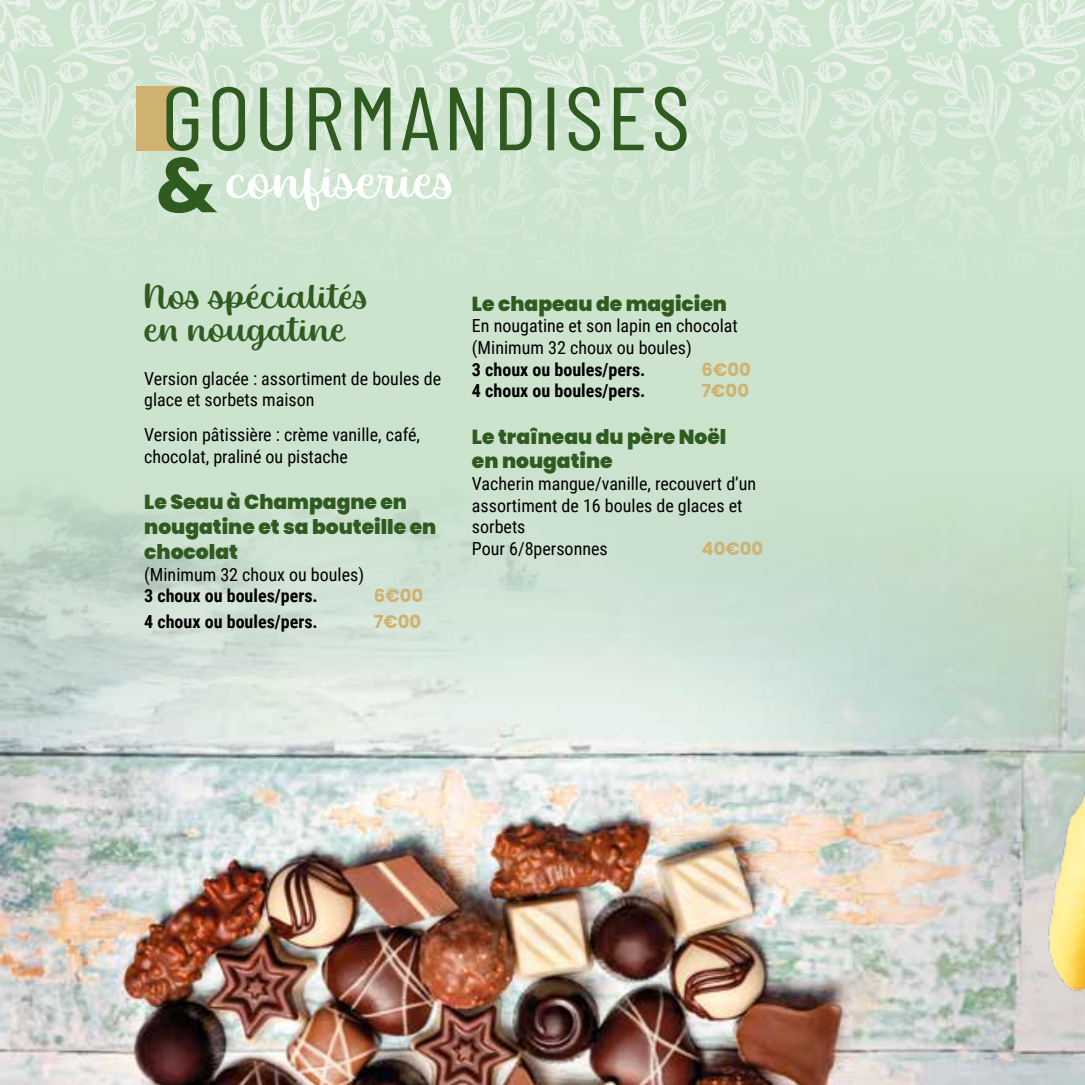
<style>
.page{position:relative;width:1085px;height:1085px;background:#fff}
.page>*{position:absolute;margin:0;border:0;box-sizing:border-box;transform-origin:0 0}
.t1{font:89.55px "Barlow Condensed";letter-spacing:.04em;color:#2f5b20;scale:1.05 1}
.t2{font:53.55px "Baguet Script";letter-spacing:-.005em;color:#fff}
.t3{font:38.25px/33.8px "Baguet Script";color:#2f5b20}
.t4{font:900 20.25px/24.8px "Poppins";color:#2f5b20}
.t5{font:18px/21.6px "Roboto Condensed";color:#000}
.t6{font:700 18px "Roboto Condensed";color:#000}
.t7{font:700 18px "Poppins";color:#d0b270}
.s1{font-family:"Poppins";font-weight:700;font-size:76.95px;color:#2f5b20}
</style>
<div class="page">
<div style="left:0;top:384px;width:879px;height:32px;background:#cce4ce"></div>
<img style="left:0;top:416px;width:879px;height:668px">
<img style="left:879px;top:384px;width:205px;height:700px">
<img style="left:0;top:0;width:1084px;height:384px">
<div style="left:137px;top:86px;width:33px;height:65px;background:#d0b270"></div>
<div style="left:151px;top:86px;width:33px;height:5px;background:#d0b270"></div>
<div style="left:151px;top:145px;width:33px;height:6px;background:#d0b270"></div>
<h1 class="t1" style="left:161px;top:54px;width:505px">GOURMANDISES</h1>
<h2 class="t2" style="left:156px;top:147px;width:301px"><span class="s1">&amp;</span> confiseries</h2>
<h3 class="t3" style="left:144px;top:281px;width:226px">Nos spécialités en nougatine</h3>
<p class="t5" style="left:144px;top:367px;width:298px">Version glacée : assortiment de boules de glace et sorbets maison</p>
<p class="t5" style="left:144px;top:423px;width:277px">Version pâtissière : crème vanille, café, chocolat, praliné ou pistache</p>
<p class="t4" style="left:144px;top:490px;width:293px">Le Seau à Champagne en nougatine et sa bouteille en chocolat</p>
<p class="t5" style="left:144px;top:562px;width:221px">(Minimum 32 choux ou boules)</p>
<p class="t6" style="left:144px;top:583px;width:175px">3 choux ou boules/pers.</p>
<p class="t7" style="left:374px;top:585px;width:51px">6€00</p>
<p class="t6" style="left:144px;top:609px;width:175px">4 choux ou boules/pers.</p>
<p class="t7" style="left:374px;top:611px;width:49px">7€00</p>
<p class="t4" style="left:472px;top:291px;width:256px">Le chapeau de magicien</p>
<p class="t5" style="left:472px;top:314px;width:267px">En nougatine et son lapin en chocolat (Minimum 32 choux ou boules)</p>
<p class="t6" style="left:472px;top:356px;width:175px">3 choux ou boules/pers.</p>
<p class="t7" style="left:701px;top:359px;width:51px">6€00</p>
<p class="t6" style="left:472px;top:378px;width:175px">4 choux ou boules/pers.</p>
<p class="t7" style="left:701px;top:380px;width:49px">7€00</p>
<p class="t4" style="left:472px;top:424px;width:256px">Le traîneau du père Noël en nougatine</p>
<p class="t5" style="left:472px;top:472px;width:286px">Vacherin mangue/vanille, recouvert d’un assortiment de 16 boules de glaces et sorbets<br>Pour 6/8personnes</p>
<p class="t7" style="left:701px;top:538px;width:63px">40€00</p>
</div>
